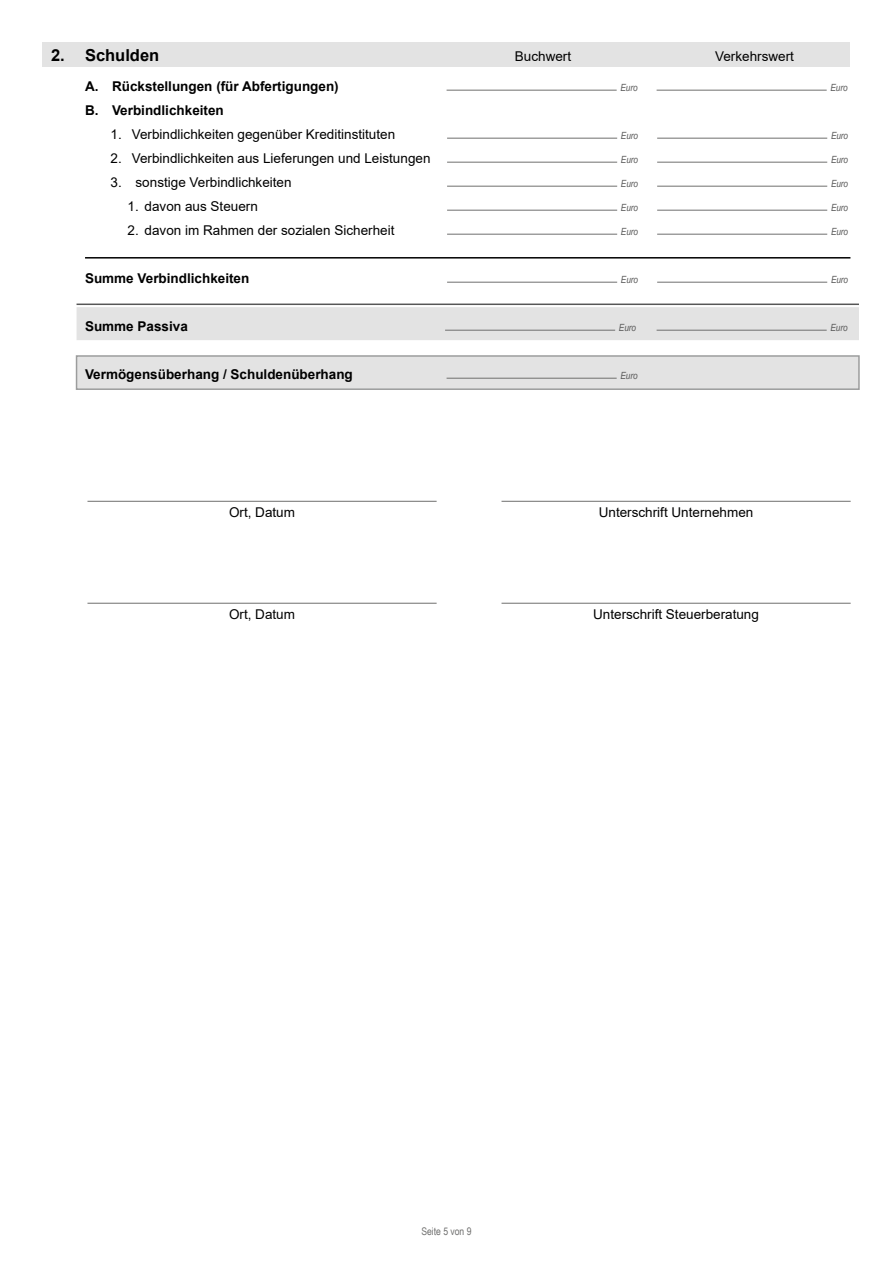
<style>
.page{position:relative;width:893px;height:1263px;background:#fff}
.page>*{position:absolute;margin:0;border:0;box-sizing:border-box;transform-origin:0 0}
.Formularabschnitt_H2{font:700 16.5px "Arial";color:#000}
.Formularabschnitt_Datum_Unterschrift{font:13.5px "Arial";color:#000}
.Formularabschnitt_Text{font:700 13.5px "Arial";color:#000}
.Formularabschnitt_H2-2{font:13.5px "Arial";color:#000}
.Formularabschnitt_Summe_grau{font:700 13.5px "Arial";color:#000}
.t1{font:10.5px "Arial Narrow";color:#6f6f6e}
.Formularabschnitt_Text-2{font:italic 9.9px "Arial Narrow";color:#565656}
.Formularabschnitt_Summe_grau-2{font:italic 9.9px "Arial Narrow";color:#565656}
</style>
<div class="page">
<hr style="left:87px;top:501px;width:350px;height:1px;background:#6f6f6e">
<hr style="left:501px;top:501px;width:350px;height:1px;background:#6f6f6e">
<hr style="left:87px;top:603px;width:350px;height:1px;background:#6f6f6e">
<hr style="left:501px;top:603px;width:350px;height:1px;background:#6f6f6e">
<hr style="left:77px;top:304px;width:782px;height:1px;background:#565656">
<div style="left:77px;top:307px;width:782px;height:33px;background:#e3e3e3"></div>
<div style="left:77px;top:356px;width:782px;height:34px;background:#e3e3e3"></div>
<div style="left:76px;top:355px;width:784px;height:35px;border:2px solid #9c9d9d"></div>
<hr style="left:447px;top:90px;width:170px;height:1px;background:#6f6f6e">
<hr style="left:657px;top:90px;width:170px;height:1px;background:#6f6f6e">
<hr style="left:447px;top:138px;width:170px;height:1px;background:#6f6f6e">
<hr style="left:657px;top:138px;width:170px;height:1px;background:#6f6f6e">
<hr style="left:447px;top:162px;width:170px;height:1px;background:#6f6f6e">
<hr style="left:657px;top:162px;width:170px;height:1px;background:#6f6f6e">
<hr style="left:447px;top:186px;width:170px;height:1px;background:#6f6f6e">
<hr style="left:657px;top:186px;width:170px;height:1px;background:#6f6f6e">
<hr style="left:447px;top:210px;width:170px;height:1px;background:#6f6f6e">
<hr style="left:657px;top:210px;width:170px;height:1px;background:#6f6f6e">
<hr style="left:447px;top:234px;width:170px;height:1px;background:#6f6f6e">
<hr style="left:657px;top:234px;width:170px;height:1px;background:#6f6f6e">
<hr style="left:85px;top:257px;width:765px;height:2px;background:#000">
<hr style="left:447px;top:282px;width:170px;height:1px;background:#6f6f6e">
<hr style="left:657px;top:282px;width:170px;height:1px;background:#6f6f6e">
<hr style="left:445px;top:330px;width:170px;height:1px;background:#6f6f6e">
<hr style="left:657px;top:330px;width:170px;height:1px;background:#6f6f6e">
<hr style="left:447px;top:378px;width:170px;height:1px;background:#6f6f6e">
<div style="left:43px;top:43px;width:807px;height:24px;background:#e3e3e3"></div>
<h2 class="Formularabschnitt_H2" style="left:51px;top:43px;width:110px">2. Schulden</h2>
<h2 class="Formularabschnitt_H2-2" style="left:515px;top:46px;width:58px">Buchwert</h2>
<h2 class="Formularabschnitt_H2-2" style="left:715px;top:46px;width:80px">Verkehrswert</h2>
<p class="Formularabschnitt_Text" style="left:85px;top:76px;width:255px">A. Rückstellungen (für Abfertigungen)</p>
<p class="Formularabschnitt_Text-2" style="left:620px;top:80px;width:19px">Euro</p>
<p class="Formularabschnitt_Text-2" style="left:830px;top:80px;width:19px">Euro</p>
<p class="Formularabschnitt_Text" style="left:85px;top:100px;width:140px">B. Verbindlichkeiten</p>
<p class="Formularabschnitt_Datum_Unterschrift" style="left:111px;top:124px;width:286px">1. Verbindlichkeiten gegenüber Kreditinstituten</p>
<p class="Formularabschnitt_Text-2" style="left:621px;top:128px;width:19px">Euro</p>
<p class="Formularabschnitt_Text-2" style="left:831px;top:128px;width:19px">Euro</p>
<p class="Formularabschnitt_Datum_Unterschrift" style="left:111px;top:148px;width:321px">2. Verbindlichkeiten aus Lieferungen und Leistungen</p>
<p class="Formularabschnitt_Text-2" style="left:621px;top:152px;width:19px">Euro</p>
<p class="Formularabschnitt_Text-2" style="left:831px;top:152px;width:19px">Euro</p>
<p class="Formularabschnitt_Datum_Unterschrift" style="left:111px;top:172px;width:183px">3. sonstige Verbindlichkeiten</p>
<p class="Formularabschnitt_Text-2" style="left:621px;top:176px;width:19px">Euro</p>
<p class="Formularabschnitt_Text-2" style="left:831px;top:176px;width:19px">Euro</p>
<p class="Formularabschnitt_Datum_Unterschrift" style="left:128px;top:196px;width:132px">1. davon aus Steuern</p>
<p class="Formularabschnitt_Text-2" style="left:621px;top:200px;width:19px">Euro</p>
<p class="Formularabschnitt_Text-2" style="left:831px;top:200px;width:19px">Euro</p>
<p class="Formularabschnitt_Datum_Unterschrift" style="left:128px;top:220px;width:268px">2. davon im Rahmen der sozialen Sicherheit</p>
<p class="Formularabschnitt_Text-2" style="left:621px;top:224px;width:19px">Euro</p>
<p class="Formularabschnitt_Text-2" style="left:831px;top:224px;width:19px">Euro</p>
<p class="Formularabschnitt_Text" style="left:85px;top:268px;width:166px">Summe Verbindlichkeiten</p>
<p class="Formularabschnitt_Text-2" style="left:621px;top:272px;width:19px">Euro</p>
<p class="Formularabschnitt_Text-2" style="left:831px;top:272px;width:19px">Euro</p>
<p class="Formularabschnitt_Summe_grau" style="left:85px;top:316px;width:104px">Summe Passiva</p>
<p class="Formularabschnitt_Summe_grau-2" style="left:619px;top:320px;width:19px">Euro</p>
<p class="Formularabschnitt_Summe_grau-2" style="left:830px;top:320px;width:19px">Euro</p>
<p class="Formularabschnitt_Text" style="left:85px;top:364px;width:269px">Vermögensüberhang / Schuldenüberhang</p>
<p class="Formularabschnitt_Text-2" style="left:620px;top:368px;width:19px">Euro</p>
<p class="Formularabschnitt_Datum_Unterschrift" style="left:229px;top:503px;width:68px">Ort, Datum</p>
<p class="Formularabschnitt_Datum_Unterschrift" style="left:599px;top:503px;width:156px">Unterschrift Unternehmen</p>
<p class="Formularabschnitt_Datum_Unterschrift" style="left:229px;top:604px;width:68px">Ort, Datum</p>
<p class="Formularabschnitt_Datum_Unterschrift" style="left:593px;top:604px;width:167px">Unterschrift Steuerberatung</p>
<p class="t1" style="left:421px;top:1223px;width:52px">Seite 5 von 9</p>
</div>
